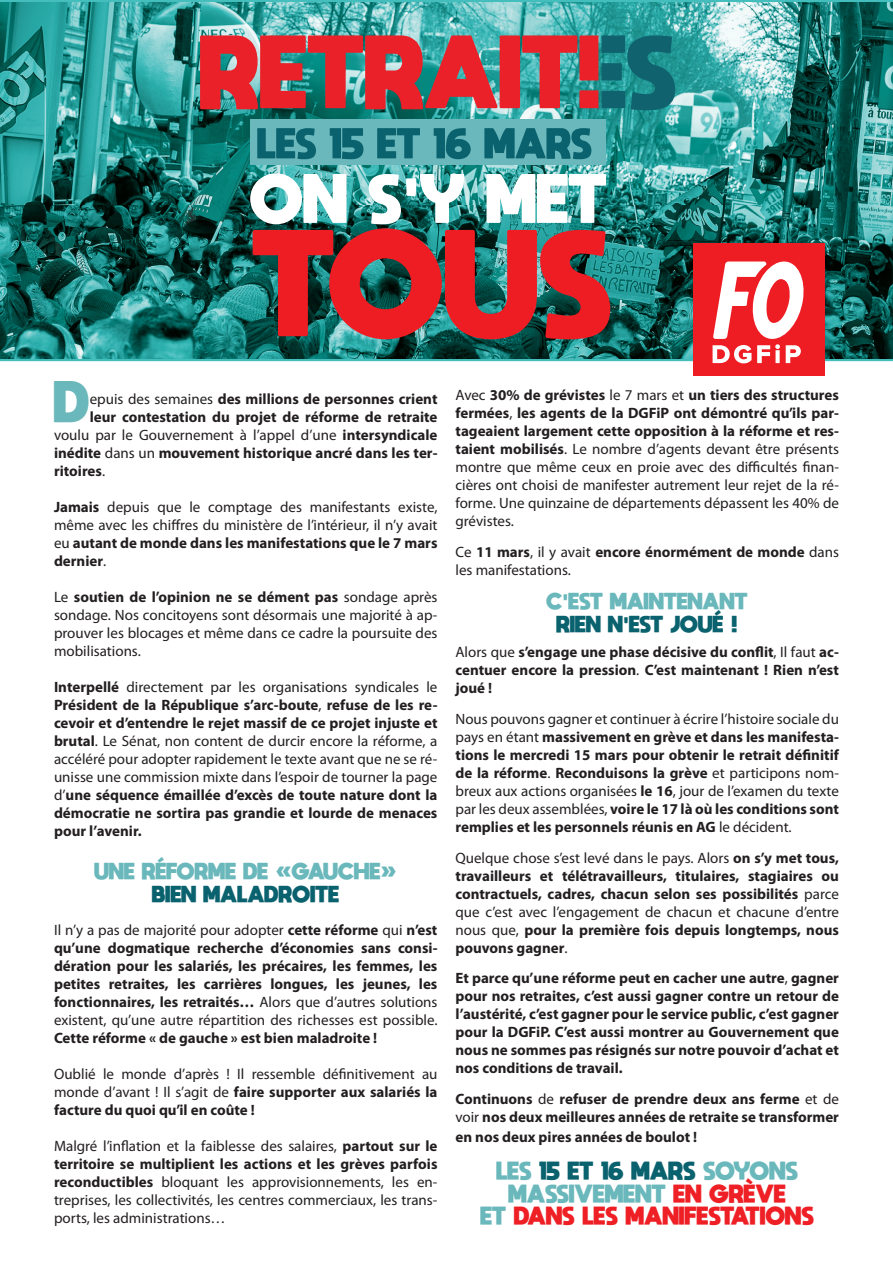
<style>
.page{position:relative;width:893px;height:1263px;background:#fff}
.page>*{position:absolute;margin:0;border:0;box-sizing:border-box;transform-origin:0 0}
.t1{font:800 41.25px "moon get";color:#6ab8bb}
.t2{font:800 18px "moon get";color:#ee2026}
.t3{font:800 18px "moon get";color:#0a626f}
.t4{font:800 18px "moon get";color:#6ab8bb}
.t5{font:800 16.5px "moon get";color:#6ab8bb}
.t6{font:800 16.5px "moon get";color:#0a626f}
.t7{font:700 15px/18px "Myriad Pro";color:#231f20;text-align:justify}
.t8{font:15px/18px "Myriad Pro";color:#231f20;text-align:justify}
.s1{font-weight:400}
.s2{font-weight:700}
.s3{color:#6ab8bb}
.s4{color:#ee2026}
</style>
<div class="page">
<hr style="left:0;top:0;width:893px;height:2px;background:#44bdbd">
<hr style="left:0;top:359px;width:893px;height:2px;background:#44bdbd">
<img style="left:0;top:2px;width:892px;height:357px">
<svg style="left:250px;top:173px;width:360px;height:166px"></svg>
<div style="left:250px;top:119px;width:356px;height:45px;background:#6ab8bb"></div>
<svg style="left:257px;top:128px;width:59px;height:31px"></svg>
<svg style="left:330px;top:128px;width:33px;height:31px"></svg>
<svg style="left:377px;top:128px;width:43px;height:30px"></svg>
<svg style="left:434px;top:128px;width:37px;height:31px"></svg>
<svg style="left:484px;top:128px;width:107px;height:31px"></svg>
<svg style="left:200px;top:35px;width:475px;height:75px;background:#955458"></svg>
<div style="left:693px;top:244px;width:132px;height:132px;background:#ee1d23"></div>
<svg style="left:713px;top:261px;width:91px;height:102px"></svg>
<p class="t1" style="left:54px;top:376px;width:37px">D</p>
<p class="t7" style="left:90px;top:389px;width:349px"><span class="s1">epuis des semaines</span> des millions de personnes crient</p>
<p class="t7" style="left:90px;top:407px;width:349px">leur contestation du projet de réforme de retraite</p>
<p class="t8" style="left:54px;top:425px;width:385px">voulu par le Gouvernement à l’appel d’une <span class="s2">intersyndicale</span></p>
<p class="t7" style="left:54px;top:443px;width:385px">inédite <span class="s1">dans un</span> mouvement historique ancré dans les ter-</p>
<p class="t7" style="left:54px;top:461px;width:53px">ritoires<span class="s1">.</span></p>
<p class="t8" style="left:54px;top:497px;width:385px"><span class="s2">Jamais</span> depuis que le comptage des manifestants existe, même avec les chiffres du ministère de l’intérieur, il n’y avait eu <span class="s2">autant de monde dans les manifestations que le 7 mars dernier</span>.</p>
<p class="t8" style="left:54px;top:587px;width:385px">Le <span class="s2">soutien de l’opinion ne se dément pas</span> sondage après sondage. Nos concitoyens sont désormais une majorité à ap&shy;prouver les blocages et même dans ce cadre la poursuite des mobilisations.</p>
<p class="t7" style="left:54px;top:677px;width:385px">Interpellé <span class="s1">directement par les organisations syndicales le </span>Président de la République s’arc-boute<span class="s1">,</span> refuse de les re&shy;cevoir et d’entendre le rejet massif de ce projet injuste et brutal<span class="s1">. Le Sénat, non content de durcir encore la réforme, a accéléré pour adopter rapidement le texte avant que ne se ré&shy;unisse une commission mixte dans l’espoir de tourner la page d’</span>une séquence émaillée d’excès de toute nature dont la démocratie ne sortira pas grandie et lourde de menaces pour l’avenir.</p>
<p class="t5" style="left:94px;top:861px;width:304px">UNE RÉFORME DE «GAUCHE»</p>
<p class="t6" style="left:152px;top:883px;width:189px">BIEN MALADROITE</p>
<p class="t7" style="left:54px;top:920px;width:385px"><span class="s1">Il n’y a pas de majorité pour adopter</span> cette réforme <span class="s1">qui</span> n’est qu’une dogmatique recherche d’économies sans consi&shy;dération pour les salariés, les précaires, les femmes, les petites retraites, les carrières longues, les jeunes, les fonctionnaires, les retraités… <span class="s1">Alors que d’autres solutions existent, qu’une autre répartition des richesses est possible.<br></span>Cette réforme « de gauche » est bien maladroite !</p>
<p class="t8" style="left:54px;top:1064px;width:385px">Oublié le monde d’après ! Il ressemble définitivement au monde d’avant ! Il s’agit de <span class="s2">faire supporter aux salariés la facture du quoi qu’il en coûte !</span></p>
<p class="t8" style="left:54px;top:1136px;width:385px">Malgré l’inflation et la faiblesse des salaires, <span class="s2">partout sur le territoire se multiplient les actions et les grèves parfois reconductibles</span> bloquant les approvisionnements, les en&shy;treprises, les collectivités, les centres commerciaux, les trans&shy;ports, les administrations…</p>
<p class="t8" style="left:455px;top:386px;width:385px">Avec <span class="s2">30% de grévistes</span> le 7 mars et <span class="s2">un tiers des structures fermées</span>, <span class="s2">les agents de la DGFiP ont démontré qu’ils par&shy;tageaient largement cette opposition à la réforme et res&shy;taient mobilisés</span>. Le nombre d’agents devant être présents montre que même ceux en proie avec des difficultés finan&shy;cières ont choisi de manifester autrement leur rejet de la ré&shy;forme. Une quinzaine de départements dépassent les 40% de grévistes.</p>
<p class="t8" style="left:455px;top:542px;width:385px">Ce <span class="s2">11 mars</span>, il y avait <span class="s2">encore énormément de monde</span> dans les manifestations.</p>
<p class="t5" style="left:547px;top:591px;width:203px">C'EST MAINTENANT</p>
<p class="t6" style="left:557px;top:613px;width:183px">RIEN N'EST JOUÉ !</p>
<p class="t7" style="left:455px;top:643px;width:385px"><span class="s1">Alors que</span> s’engage une phase décisive du conflit<span class="s1">, Il faut</span> ac&shy;centuer encore la pression<span class="s1">.</span> C’est maintenant ! Rien n’est joué !</p>
<p class="t7" style="left:455px;top:709px;width:385px"><span class="s1">Nous pouvons gagner et continuer à écrire l’histoire sociale du pays en étant</span> massivement en grève et dans les manifesta&shy;tions le mercredi 15 mars pour obtenir le retrait définitif de la réforme<span class="s1">.</span> Reconduisons la grève <span class="s1">et participons nom&shy;breux aux actions organisées</span> le 16<span class="s1">, jour de l’examen du texte par les deux assemblées,</span> voire le 17 là où les conditions sont remplies et les personnels réunis en AG <span class="s1">le décident.</span></p>
<p class="t7" style="left:455px;top:848px;width:385px"><span class="s1">Quelque chose s’est levé dans le pays. Alors</span> on s’y met tous, travailleurs et télétravailleurs, titulaires, stagiaires ou contractuels, cadres, chacun selon ses possibilités <span class="s1">parce que c’est avec l’engagement de chacun et chacune d’entre nous que,</span> pour la première fois depuis longtemps, nous pouvons gagner<span class="s1">.</span></p>
<p class="t7" style="left:455px;top:969px;width:385px">Et parce qu’une réforme peut en cacher une autre<span class="s1">,</span> gagner pour nos retraites, c’est aussi gagner contre un retour de l’austérité, c’est gagner pour le service public, c’est gagner pour la DGFiP. C’est aussi montrer au Gouvernement que nous ne sommes pas résignés sur notre pouvoir d’achat et nos conditions de travail.</p>
<p class="t7" style="left:455px;top:1089px;width:385px">Continuons <span class="s1">de</span> refuser de prendre deux ans ferme <span class="s1">et de voir</span> nos deux meilleures années de retraite se transformer</p>
<p class="t7" style="left:455px;top:1127px;width:243px">en nos deux pires années de boulot !</p>
<p class="t3" style="left:496px;top:1159px;width:303px"><span class="s3">LES</span> 15 ET 16 MARS <span class="s3">SOYONS</span></p>
<p class="t4" style="left:508px;top:1182px;width:279px">MASSIVEMENT <span class="s4">EN GRÈVE</span></p>
<p class="t2" style="left:480px;top:1204px;width:335px"><span class="s3">ET</span> DANS LES MANIFESTATIONS</p>
</div>
